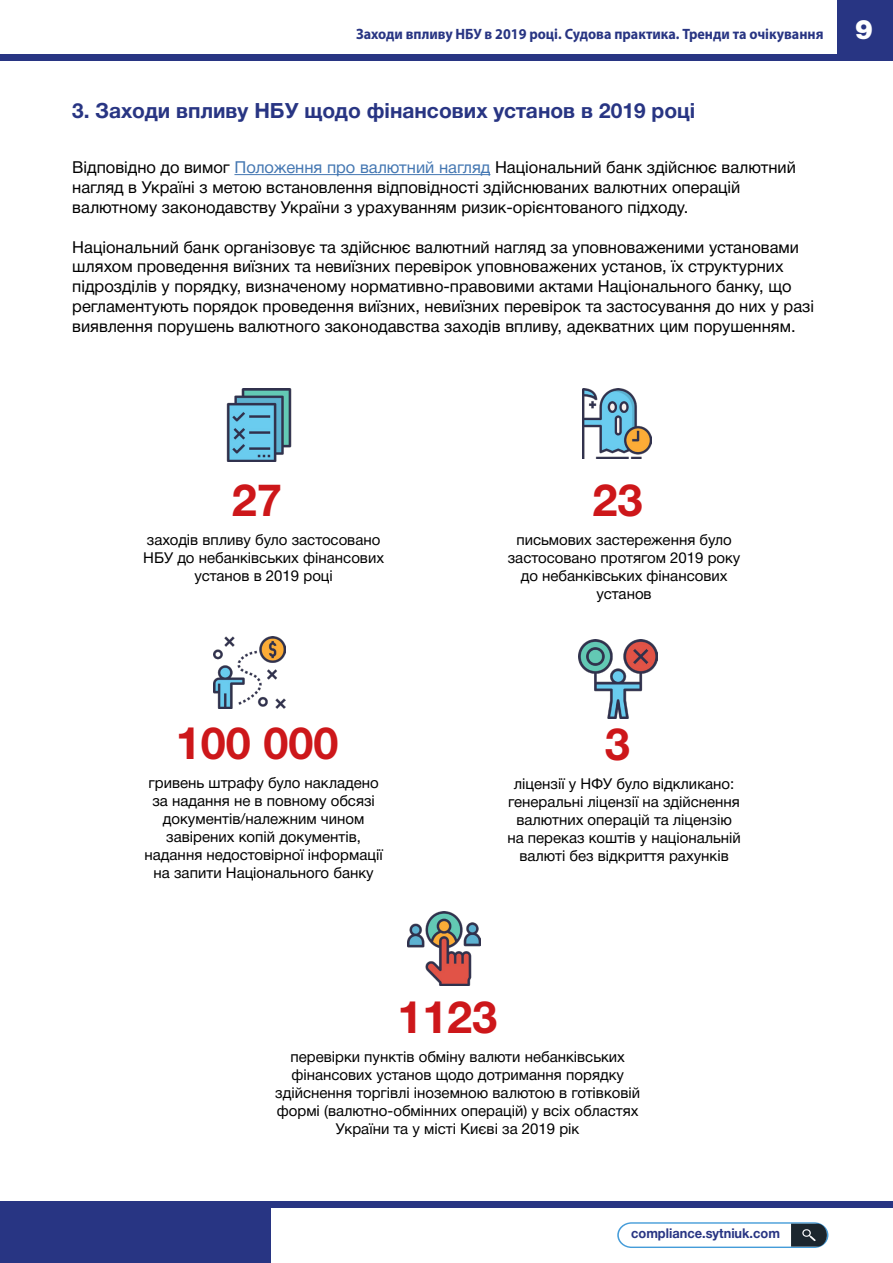
<style>
.page{position:relative;width:893px;height:1263px;background:#fff}
.page>*{position:absolute;margin:0;border:0;box-sizing:border-box;transform-origin:0 0}
.t1{font:700 45px "Helvetica Neue Cyr";color:#cd171a}
.t2{font:700 21px "Helvetica Neue Cyr";color:#283583}
.t3{font:16.5px/19.8px "Helvetica Neue Cyr";color:#000}
.t4{font:15px/18px "Helvetica Neue Cyr";color:#000;text-align:center}
.t5{font:700 15px "Myriad Pro";color:#283583;scale:.94 1}
.t6{font:700 13.5px "Helvetica Neue Cyr";color:#283583;scale:.95 1}
.s1{font-family:"Helvetica Neue Cyr";font-weight:900;font-size:27px;color:#fff}
.s2{color:#4477b2}
</style>
<div class="page">
<div style="left:837px;top:0;width:56px;height:56px;background:#283583"></div>
<div style="left:0;top:54px;width:893px;height:7px;background:#283583"></div>
<hr style="left:234px;top:174px;width:256px;height:1px;background:#4477b2">
<div style="left:0;top:1207px;width:271px;height:56px;background:#283583"></div>
<div style="left:0;top:1201px;width:893px;height:6px;background:#283583"></div>
<img style="left:226px;top:389px;width:66px;height:73px">
<img style="left:582px;top:389px;width:69px;height:69px">
<img style="left:213px;top:637px;width:72px;height:72px">
<img style="left:578px;top:639px;width:79px;height:79px">
<img style="left:407px;top:912px;width:74px;height:74px">
<svg style="left:617px;top:1222px;width:211px;height:26px"></svg>
<p class="t5" style="left:356px;top:24px;width:551px">Заходи впливу НБУ в 2019 році. Судова практика. Тренди та очікування <span class="s1">9</span></p>
<h2 class="t2" style="left:72px;top:99px;width:625px">3. Заходи впливу НБУ щодо фінансових установ в 2019 році</h2>
<p class="t3" style="left:72px;top:158px;width:725px">Відповідно до вимог <span class="s2">Положення про валютний нагляд</span> Національний банк здійснює валютний нагляд в Україні з метою встановлення відповідності здійснюваних валютних операцій валютному законодавству України з урахуванням ризик-орієнтованого підходу.</p>
<p class="t3" style="left:72px;top:237px;width:743px">Національний банк організовує та здійснює валютний нагляд за уповноваженими установами шляхом проведення виїзних та невиїзних перевірок уповноважених установ, їх структурних підрозділів у порядку, визначеному нормативно-правовими актами Національного банку, що регламентують порядок проведення виїзних, невиїзних перевірок та застосування до них у разі виявлення порушень валютного законодавства заходів впливу, адекватних цим порушенням.</p>
<h1 class="t1" style="left:232px;top:475px;width:52px">27</h1>
<p class="t4" style="left:143px;top:531px;width:242px">заходів впливу було застосовано<br>НБУ до небанківських фінансових установ в 2019 році</p>
<h1 class="t1" style="left:176px;top:718px;width:164px">100 000</h1>
<p class="t4" style="left:145px;top:774px;width:240px">гривень штрафу було накладено за надання не в повному обсязі документів/належним чином завірених копій документів, надання недостовірної інформації на запити Національного банку</p>
<h1 class="t1" style="left:593px;top:475px;width:52px">23</h1>
<p class="t4" style="left:508px;top:531px;width:234px">письмових застереження було застосовано протягом 2019 року до небанківських фінансових установ</p>
<h1 class="t1" style="left:605px;top:719px;width:27px">3</h1>
<p class="t4" style="left:507px;top:775px;width:235px">ліцензії у НФУ було відкликано: генеральні ліцензії на здійснення валютних операцій та ліцензію на переказ коштів у національній валюті без відкриття рахунків</p>
<h1 class="t1" style="left:397px;top:992px;width:102px">1123</h1>
<p class="t4" style="left:275px;top:1048px;width:366px">перевірки пунктів обміну валюти небанківських фінансових установ щодо дотримання порядку здійснення торгівлі іноземною валютою в готівковій формі (валютно-обмінних операцій) у всіх областях України та у місті Києві за 2019 рік</p>
<p class="t6" style="left:631px;top:1226px;width:158px">compliance.sytniuk.com</p>
</div>
